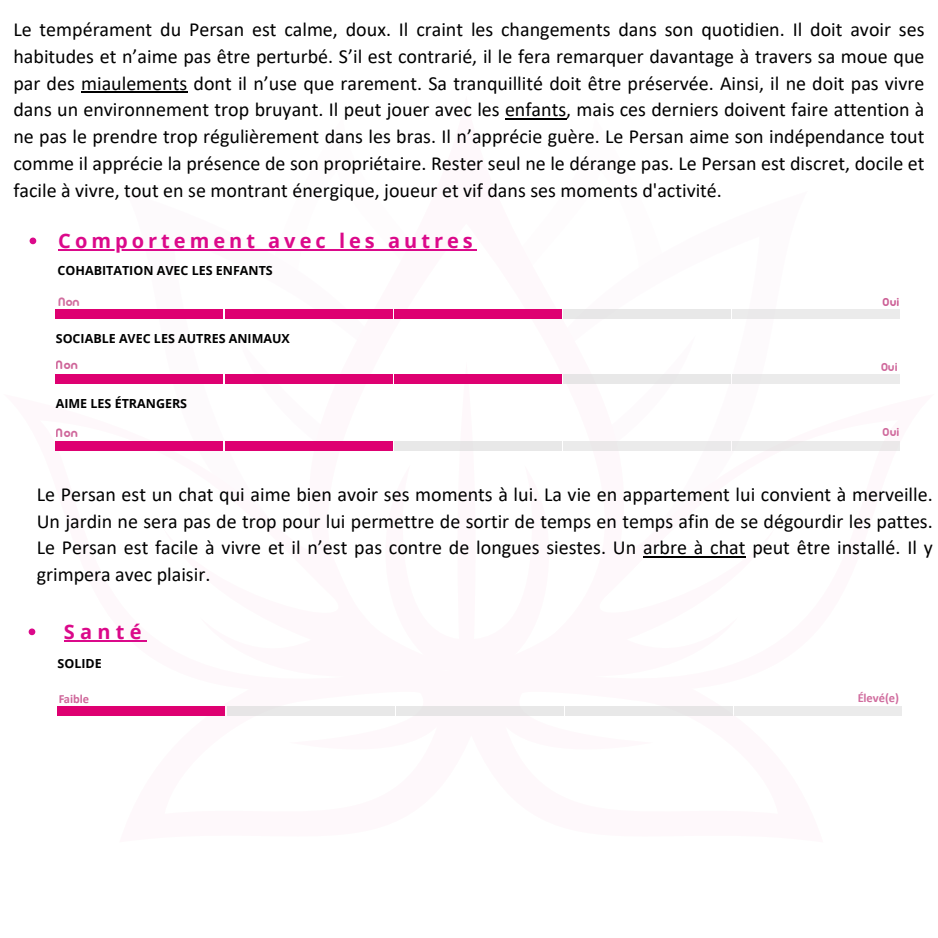
<style>
.page{position:relative;width:938px;height:938px;background:#fff}
.page>*{position:absolute;margin:0;border:0;box-sizing:border-box;transform-origin:0 0}
.t1{font:20px/26.8px "Calibri";color:#000;text-align:justify}
.t2{font:700 20px "Open Sans";letter-spacing:.2em;color:#db098a}
.t3{font:700 13.25px "Arista Pro";color:#b71c69}
.t4{font:700 12.5px "Open Sans";color:#000}
.t5{font:700 12.5px "Calibri";color:#b71c69}
.t6{font:700 12.5px "Arista Pro";color:#b71c69}
</style>
<div class="page">
<svg style="left:624px;top:383px;width:71px;height:1px"></svg>
<svg style="left:237px;top:383px;width:71px;height:1px"></svg>
<div style="left:457px;top:361px;width:18px;height:358px;background:#fef8fb;border-radius:50%"></div>
<svg style="left:119px;top:706px;width:329px;height:10px"></svg>
<svg style="left:448px;top:706px;width:375px;height:10px"></svg>
<hr style="left:643px;top:556px;width:102px;height:1px;background:#000">
<svg style="left:30px;top:237px;width:6px;height:7px"></svg>
<hr style="left:58px;top:249px;width:419px;height:2px;background:#db098a">
<div style="left:56px;top:309px;width:167px;height:9px;background:#de0071"></div>
<div style="left:225px;top:309px;width:167px;height:9px;background:#de0071"></div>
<div style="left:394px;top:309px;width:167px;height:9px;background:#de0071"></div>
<div style="left:563px;top:309px;width:167px;height:9px;background:#e8e8e8"></div>
<div style="left:732px;top:309px;width:167px;height:9px;background:#ebebeb"></div>
<div style="left:56px;top:374px;width:167px;height:9px;background:#de0071"></div>
<div style="left:225px;top:374px;width:167px;height:9px;background:#de0071"></div>
<div style="left:394px;top:374px;width:167px;height:9px;background:#de0071"></div>
<div style="left:56px;top:441px;width:167px;height:10px;background:#de0071"></div>
<div style="left:225px;top:441px;width:167px;height:10px;background:#de0071"></div>
<div style="left:394px;top:441px;width:167px;height:10px;background:#e8e8e8"></div>
<div style="left:563px;top:374px;width:167px;height:9px;background:#e8e8e8"></div>
<div style="left:732px;top:374px;width:167px;height:9px;background:#ebebeb"></div>
<div style="left:563px;top:441px;width:167px;height:10px;background:#ebebeb"></div>
<div style="left:732px;top:441px;width:167px;height:10px;background:#ebebeb"></div>
<svg style="left:29px;top:628px;width:6px;height:7px"></svg>
<hr style="left:64px;top:640px;width:83px;height:2px;background:#db098a">
<div style="left:58px;top:706px;width:167px;height:9px;background:#de0071"></div>
<div style="left:227px;top:706px;width:167px;height:9px;background:#e8e8e8"></div>
<div style="left:396px;top:706px;width:167px;height:9px;background:#e7e5e6"></div>
<div style="left:565px;top:706px;width:167px;height:9px;background:#e8e8e8"></div>
<div style="left:734px;top:706px;width:167px;height:9px;background:#ebebeb"></div>
<hr style="left:81px;top:91px;width:106px;height:2px;background:#000">
<hr style="left:505px;top:118px;width:61px;height:2px;background:#000">
<p class="t1" style="left:13px;top:18px;width:912px">Le tempérament du Persan est calme, doux. Il craint les changements dans son quotidien. Il doit avoir ses habitudes et n’aime pas être perturbé. S’il est contrarié, il le fera remarquer davantage à travers sa moue que par des miaulements dont il n’use que rarement. Sa tranquillité doit être préservée. Ainsi, il ne doit pas vivre dans un environnement trop bruyant. Il peut jouer avec les enfants, mais ces derniers doivent faire attention à ne pas le prendre trop régulièrement dans les bras. Il n’apprécie guère. Le Persan aime son indépendance tout comme il apprécie la présence de son propriétaire. Rester seul ne le dérange pas. Le Persan est discret, docile et facile à vivre, tout en se montrant énergique, joueur et vif dans ses moments d'activité.</p>
<p class="t2" style="left:58px;top:226px;width:416px">Comportement avec les autres</p>
<p class="t4" style="left:58px;top:262px;width:217px">COHABITATION AVEC LES ENFANTS</p>
<p class="t3" style="left:58px;top:297px;width:24px">Non</p>
<p class="t6" style="left:882px;top:298px;width:19px">Oui</p>
<p class="t4" style="left:56px;top:329px;width:235px">SOCIABLE AVEC LES AUTRES ANIMAUX</p>
<p class="t3" style="left:56px;top:360px;width:24px">Non</p>
<p class="t6" style="left:880px;top:363px;width:19px">Oui</p>
<p class="t4" style="left:56px;top:394px;width:133px">AIME LES ÉTRANGERS</p>
<p class="t3" style="left:56px;top:429px;width:24px">Non</p>
<p class="t6" style="left:882px;top:427px;width:19px">Oui</p>
<p class="t1" style="left:37px;top:482px;width:897px">Le Persan est un chat qui aime bien avoir ses moments à lui. La vie en appartement lui convient à merveille.<br>Un jardin ne sera pas de trop pour lui permettre de sortir de temps en temps afin de se dégourdir les pattes.<br>Le Persan est facile à vivre et il n’est pas contre de longues siestes. Un arbre à chat peut être installé. Il y grimpera avec plaisir.</p>
<p class="t2" style="left:64px;top:617px;width:79px">Santé</p>
<p class="t4" style="left:58px;top:654px;width:46px">SOLIDE</p>
<p class="t5" style="left:58px;top:693px;width:33px">Faible</p>
<p class="t5" style="left:857px;top:693px;width:43px">Élevé(e)</p>
</div>
